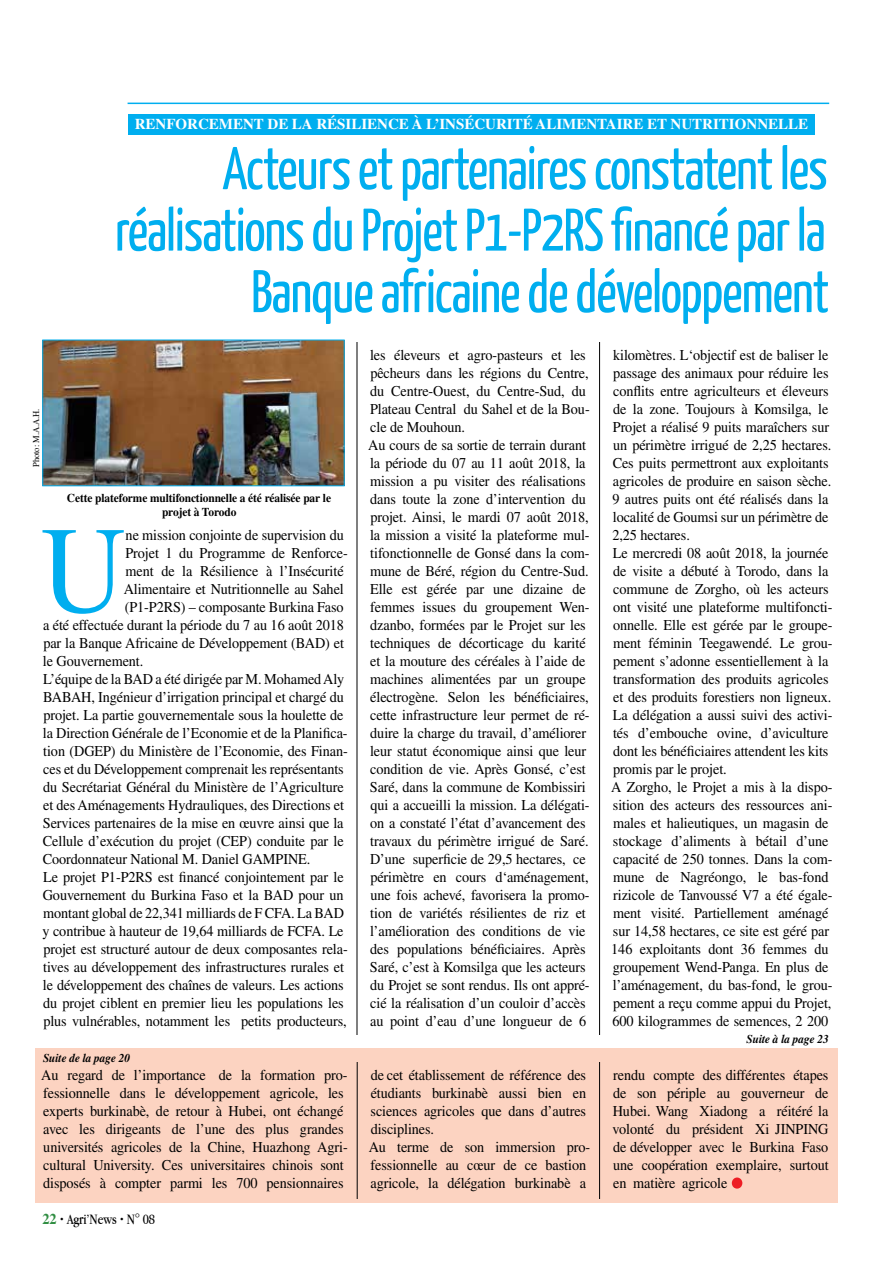
<style>
.page{position:relative;width:893px;height:1263px;background:#fff}
.page>*{position:absolute;margin:0;border:0;box-sizing:border-box;transform-origin:0 0}
.t1{font:123.75px "Times LT Std";color:#00aeef;scale:.95 1}
.t2{font:60px/61.5px "Yanone Kaffeesatz";letter-spacing:-.02em;color:#00aeef;text-align:right;scale:.95 1}
.t3{font:15px/18px "Times LT Std";letter-spacing:-.005em;color:#000;scale:.95 1}
.t4{font:700 15px "Times LT Std";color:#fff}
.t5{font:15px "Apple Garamond";letter-spacing:-.005em;color:#000;scale:.95 1}
.t6{font:700 12px/14.4px "Times LT Std";letter-spacing:-.005em;color:#000;text-align:center;scale:.95 1}
.t7{font:italic 700 12px "Times LT Std";letter-spacing:-.005em;color:#000;scale:.95 1}
.t8{font:9px "Times LT Std";letter-spacing:-.005em;color:#000;scale:.95 1}
.s1{font-family:"Times LT Std";font-weight:700;color:#318e43}
.s2{font-family:"Times LT Std";font-weight:700}
</style>
<div class="page">
<div style="left:35px;top:1049px;width:803px;height:154px;background:#fcd3c1"></div>
<svg style="left:128px;top:134px;width:687px;height:1px"></svg>
<hr style="left:599px;top:342px;width:1px;height:692px;background:#000">
<hr style="left:357px;top:342px;width:1px;height:692px;background:#000">
<div style="left:128px;top:114px;width:687px;height:20px;background:#00aeef"></div>
<hr style="left:128px;top:103px;width:701px;height:1px;background:#00aeef">
<img style="left:45px;top:342px;width:297px;height:142px">
<hr style="left:357px;top:1062px;width:1px;height:137px;background:#000">
<hr style="left:599px;top:1062px;width:1px;height:137px;background:#000">
<div style="left:732px;top:1177px;width:10px;height:11px;background:#ed1d24;border-radius:50%"></div>
<p class="t4" style="left:135px;top:115px;width:675px">RENFORCEMENT DE LA RÉSILIENCE À L’INSÉCURITÉ ALIMENTAIRE ET NUTRITIONNELLE</p>
<h2 class="t2" style="left:115px;top:136px;width:753px">Acteurs et partenaires constatent les réalisations du Projet P1-P2RS financé par la<br>Banque africaine de développement</h2>
<p class="t8" style="left:31px;top:467px;width:63px;rotate:-90deg">Photo: M.A.A.H.</p>
<p class="t6" style="left:67px;top:490px;width:280px">Cette plateforme multifonctionnelle a été réalisée par le projet à Torodo</p>
<h1 class="t1" style="left:41px;top:501px;width:91px">U</h1>
<p class="t3" style="left:126px;top:526px;width:231px">ne mission conjointe de supervision du</p>
<p class="t3" style="left:125px;top:544px;width:236px">Projet 1 du Programme de Renforce-</p>
<p class="t3" style="left:126px;top:562px;width:231px">ment de la Résilience à l’Insécurité</p>
<p class="t3" style="left:124px;top:580px;width:233px">Alimentaire et Nutritionnelle au Sahel</p>
<p class="t3" style="left:125px;top:598px;width:232px">(P1-P2RS) – composante Burkina Faso</p>
<p class="t3" style="left:43px;top:616px;width:318px">a été effectuée durant la période du 7 au 16 août 2018</p>
<p class="t3" style="left:43px;top:634px;width:318px">par la Banque Africaine de Développement (BAD) et</p>
<p class="t3" style="left:43px;top:652px;width:107px">le Gouvernement.</p>
<p class="t3" style="left:43px;top:670px;width:319px">L’équipe de la BAD a été dirigée par M. Mohamed Aly</p>
<p class="t3" style="left:43px;top:688px;width:318px">BABAH, Ingénieur d’irrigation principal et chargé du</p>
<p class="t3" style="left:43px;top:706px;width:318px">projet. La partie gouvernementale sous la houlette de</p>
<p class="t3" style="left:43px;top:724px;width:322px">la Direction Générale de l’Economie et de la Planifica-</p>
<p class="t3" style="left:43px;top:742px;width:322px">tion (DGEP) du Ministère de l’Economie, des Finan-</p>
<p class="t3" style="left:43px;top:760px;width:318px">ces et du Développement comprenait les représentants</p>
<p class="t3" style="left:43px;top:778px;width:318px">du Secrétariat Général du Ministère de l’Agriculture</p>
<p class="t3" style="left:43px;top:796px;width:318px">et des Aménagements Hydrauliques, des Directions et</p>
<p class="t3" style="left:43px;top:814px;width:318px">Services partenaires de la mise en œuvre ainsi que la</p>
<p class="t3" style="left:43px;top:832px;width:318px">Cellule d’exécution du projet (CEP) conduite par le</p>
<p class="t3" style="left:43px;top:850px;width:283px">Coordonnateur National M. Daniel GAMPINE.</p>
<p class="t3" style="left:43px;top:868px;width:318px">Le projet P1-P2RS est financé conjointement par le</p>
<p class="t3" style="left:43px;top:886px;width:318px">Gouvernement du Burkina Faso et la BAD pour un</p>
<p class="t3" style="left:43px;top:904px;width:318px">montant global de 22,341 milliards de F CFA. La BAD</p>
<p class="t3" style="left:42px;top:922px;width:319px">y contribue à hauteur de 19,64 milliards de FCFA. Le</p>
<p class="t3" style="left:43px;top:940px;width:322px">projet est structuré autour de deux composantes rela-</p>
<p class="t3" style="left:43px;top:958px;width:318px">tives au développement des infrastructures rurales et</p>
<p class="t3" style="left:43px;top:976px;width:318px">le développement des chaînes de valeurs. Les actions</p>
<p class="t3" style="left:43px;top:994px;width:318px">du projet ciblent en premier lieu les populations les</p>
<p class="t3" style="left:43px;top:1012px;width:321px">plus vulnérables, notamment les petits producteurs,</p>
<p class="t7" style="left:43px;top:1051px;width:93px">Suite de la page 20</p>
<p class="t3" style="left:368px;top:346px;width:235px">les éleveurs et agro-pasteurs et les pêcheurs dans les régions du Centre, du Centre-Ouest, du Centre-Sud, du Plateau Central du Sahel et de la Bou&shy;cle de Mouhoun.<br>Au cours de sa sortie de terrain durant la période du 07 au 11 août 2018, la mission a pu visiter des réalisations dans toute la zone d’intervention du projet. Ainsi, le mardi 07 août 2018, la mission a visité la plateforme mul&shy;tifonctionnelle de Gonsé dans la com&shy;mune de Béré, région du Centre-Sud.<br>Elle est gérée par une dizaine de femmes issues du groupement Wen&shy;dzanbo, formées par le Projet sur les techniques de décorticage du karité et la mouture des céréales à l’aide de machines alimentées par un groupe électrogène. Selon les bénéficiaires, cette infrastructure leur permet de ré&shy;duire la charge du travail, d’améliorer leur statut économique ainsi que leur condition de vie. Après Gonsé, c’est Saré, dans la commune de Kombissiri qui a accueilli la mission. La délégati&shy;on a constaté l’état d’avancement des travaux du périmètre irrigué de Saré.<br>D’une superficie de 29,5 hectares, ce périmètre en cours d‘aménagement, une fois achevé, favorisera la promo&shy;tion de variétés résilientes de riz et l’amélioration des conditions de vie des populations bénéficiaires. Après Saré, c’est à Komsilga que les acteurs du Projet se sont rendus. Ils ont appré&shy;cié la réalisation d’un couloir d’accès au point d’eau d’une longueur de 6</p>
<p class="t3" style="left:41px;top:1066px;width:324px">Au regard de l’importance de la formation pro&shy;fessionnelle dans le développement agricole, les experts burkinabè, de retour à Hubei, ont échangé avec les dirigeants de l’une des plus grandes universités agricoles de la Chine, Huazhong Agri&shy;cultural University. Ces universitaires chinois sont disposés à compter parmi les 700 pensionnaires</p>
<p class="t3" style="left:369px;top:1066px;width:235px">de cet établissement de référence des étudiants burkinabè aussi bien en sciences agricoles que dans d’autres disciplines.<br>Au terme de son immersion pro&shy;fessionnelle au cœur de ce bastion agricole, la délégation burkinabè a</p>
<p class="t5" style="left:43px;top:1210px;width:120px"><span class="s1">22</span> <span class="s2">·</span> Agri’News <span class="s2">·</span> N° 08</p>
<p class="t3" style="left:611px;top:346px;width:235px">kilomètres. L‘objectif est de baliser le passage des animaux pour réduire les conflits entre agriculteurs et éleveurs de la zone. Toujours à Komsilga, le Projet a réalisé 9 puits maraîchers sur un périmètre irrigué de 2,25 hectares.<br>Ces puits permettront aux exploitants agricoles de produire en saison sèche.<br>9 autres puits ont été réalisés dans la localité de Goumsi sur un périmètre de 2,25 hectares.<br>Le mercredi 08 août 2018, la journée de visite a débuté à Torodo, dans la commune de Zorgho, où les acteurs ont visité une plateforme multifoncti&shy;onnelle. Elle est gérée par le groupe&shy;ment féminin Teegawendé. Le grou&shy;pement s’adonne essentiellement à la transformation des produits agricoles et des produits forestiers non ligneux.<br>La délégation a aussi suivi des activi&shy;tés d’embouche ovine, d’aviculture dont les bénéficiaires attendent les kits promis par le projet.<br>A Zorgho, le Projet a mis à la dispo&shy;sition des acteurs des ressources ani&shy;males et halieutiques, un magasin de stockage d’aliments à bétail d’une capacité de 250 tonnes. Dans la com&shy;mune de Nagréongo, le bas-fond rizicole de Tanvoussé V7 a été égale&shy;ment visité. Partiellement aménagé sur 14,58 hectares, ce site est géré par 146 exploitants dont 36 femmes du groupement Wend-Panga. En plus de l’aménagement, du bas-fond, le grou&shy;pement a reçu comme appui du Projet, 600 kilogrammes de semences, 2 200</p>
<p class="t7" style="left:746px;top:1032px;width:88px">Suite à la page 23</p>
<p class="t3" style="left:612px;top:1066px;width:229px;text-align:justify">rendu compte des différentes étapes de son périple au gouverneur de Hubei. Wang Xiadong a réitéré la volonté du président Xi JINPING de développer avec le Burkina Faso une coopération exemplaire, surtout en matière agricole</p>
</div>
